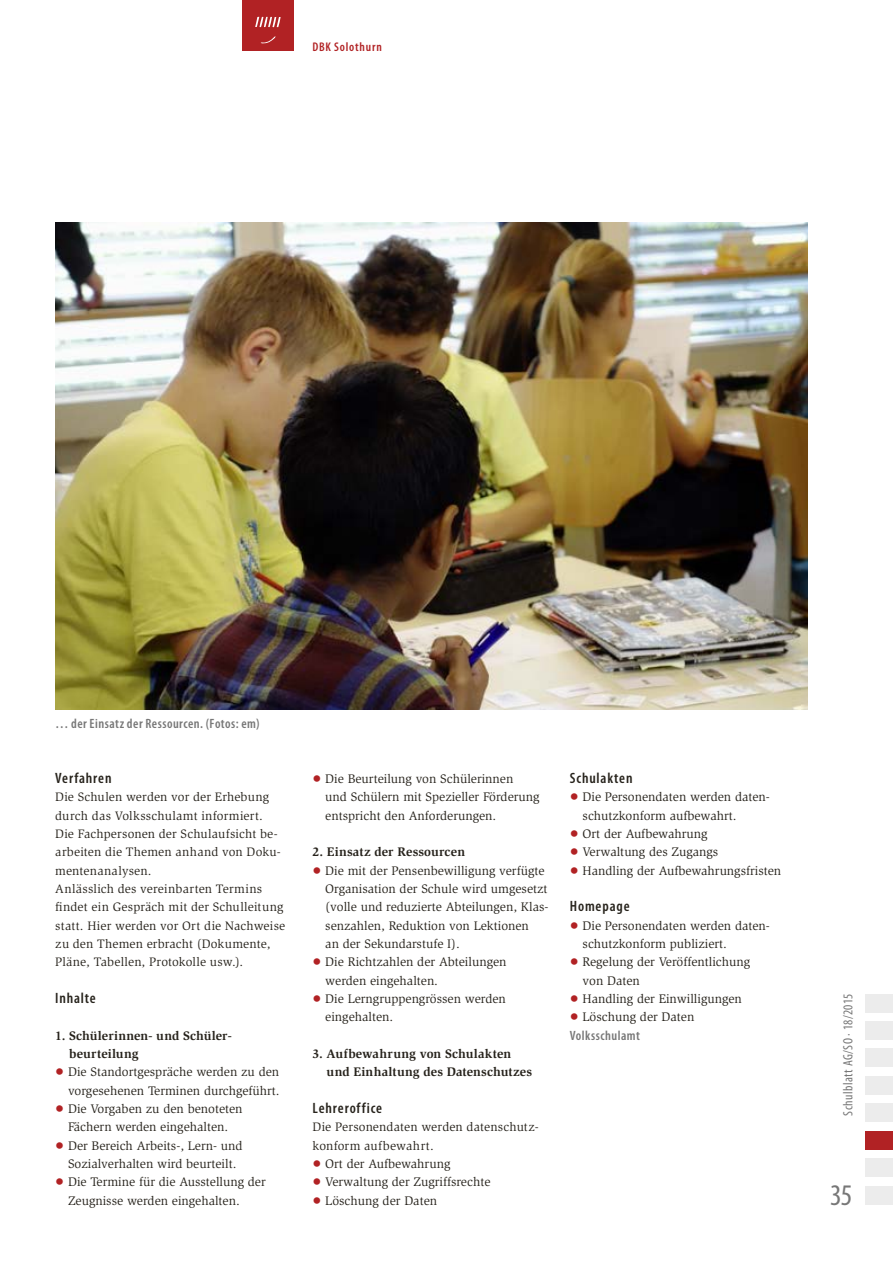
<style>
.page{position:relative;width:893px;height:1263px;background:#fff}
.page>*{position:absolute;margin:0;border:0;box-sizing:border-box;transform-origin:0 0}
.t1{font:condensed 30px "Myriad Pro";color:#777}
.t2{font:600 condensed 15px "Myriad Pro";letter-spacing:.055em;color:#27231c}
.t3{font:600 condensed 13.5px "Myriad Pro";letter-spacing:.035em;color:#777}
.t4{font:condensed 13.5px "Myriad Pro";letter-spacing:.03em;color:#777}
.t5{font:12.75px/18.3px "Slimbach Std";color:#27231c}
.t6{font:700 12.75px/18.3px "Slimbach Std";letter-spacing:.01em;color:#27231c}
.t7{font:12.6px/18.3px "Slimbach Std";letter-spacing:.015em;color:#27231c}
.t8{font:600 condensed 12.6px "Myriad Pro";letter-spacing:.06em;color:#b12224}
.s1{font-size:18px;color:#b12224}
</style>
<div class="page">
<div style="left:242px;top:0;width:51px;height:51px;background:#b12224"></div>
<div style="left:865px;top:1021px;width:28px;height:18px;background:#ececec"></div>
<div style="left:865px;top:994px;width:28px;height:18px;background:#ececec"></div>
<div style="left:865px;top:1048px;width:28px;height:19px;background:#ececec"></div>
<div style="left:865px;top:1076px;width:28px;height:18px;background:#ececec"></div>
<div style="left:865px;top:1103px;width:28px;height:19px;background:#ececec"></div>
<div style="left:865px;top:1186px;width:28px;height:18px;background:#ececec"></div>
<div style="left:865px;top:1158px;width:28px;height:19px;background:#ececec"></div>
<svg style="left:261px;top:36px;width:15px;height:7px"></svg>
<svg style="left:255px;top:17px;width:26px;height:10px"></svg>
<div style="left:865px;top:1131px;width:28px;height:18px;background:#b12224"></div>
<img style="left:55px;top:223px;width:753px;height:486px">
<p class="t8" style="left:313px;top:39px;width:71px">DBK Solothurn</p>
<p class="t3" style="left:55px;top:715px;width:206px">… der Einsatz der Ressourcen. (Fotos: em)</p>
<p class="t2" style="left:55px;top:769px;width:58px">Verfahren</p>
<p class="t7" style="left:55px;top:788px;width:231px">Die Schulen werden vor der Erhebung durch das Volksschulamt informiert.<br>Die Fachpersonen der Schulaufsicht be&shy;arbeiten die Themen anhand von Doku&shy;mentenanalysen.<br>Anlässlich des vereinbarten Termins findet ein Gespräch mit der Schulleitung statt. Hier werden vor Ort die Nachweise zu den Themen erbracht (Dokumente, Pläne, Tabellen, Protokolle usw.).</p>
<p class="t2" style="left:55px;top:989px;width:42px">Inhalte</p>
<p class="t6" style="left:69px;top:1026px;width:164px;text-indent:-14px">1. Schülerinnen- und Schüler&shy;beurteilung</p>
<p class="t5" style="left:55px;top:1063px;width:226px;text-align:right"><span class="s1">•</span> Die Standortgespräche werden zu den vorgesehenen Terminen durchgeführt.</p>
<p class="t5" style="left:55px;top:1099px;width:189px;text-align:center"><span class="s1">•</span> Die Vorgaben zu den benoteten<br>Fächern werden eingehalten.</p>
<p class="t5" style="left:55px;top:1136px;width:189px;text-align:center"><span class="s1">•</span> Der Bereich Arbeits-, Lern- und<br>Sozialverhalten wird beurteilt.</p>
<p class="t5" style="left:68px;top:1173px;width:199px;text-indent:-13px"><span class="s1">•</span> Die Termine für die Ausstellung der<br>Zeugnisse werden eingehalten.</p>
<p class="t5" style="left:325px;top:769px;width:216px;text-indent:-13px"><span class="s1">•</span> Die Beurteilung von Schülerinnen<br>und Schülern mit Spezieller Förderung entspricht den Anforderungen.</p>
<p class="t6" style="left:313px;top:843px;width:154px">2. Einsatz der Ressourcen</p>
<p class="t5" style="left:325px;top:861px;width:225px;text-indent:-13px"><span class="s1">•</span> Die mit der Pensenbewilligung verfügte Organisation der Schule wird umgesetzt (volle und reduzierte Abteilungen, Klas&shy;senzahlen, Reduktion von Lektionen<br>an der Sekundarstufe I).</p>
<p class="t5" style="left:325px;top:953px;width:183px;text-indent:-13px"><span class="s1">•</span> Die Richtzahlen der Abteilungen werden eingehalten.</p>
<p class="t5" style="left:325px;top:989px;width:182px;text-indent:-13px"><span class="s1">•</span> Die Lerngruppengrössen werden eingehalten.</p>
<p class="t6" style="left:327px;top:1044px;width:207px;text-indent:-14px">3. Aufbewahrung von Schulakten und Einhaltung des Datenschutzes</p>
<p class="t2" style="left:313px;top:1099px;width:71px">Lehreroffice</p>
<p class="t7" style="left:313px;top:1118px;width:228px">Die Personendaten werden datenschutz&shy;konform aufbewahrt.</p>
<p class="t5" style="left:313px;top:1154px;width:139px"><span class="s1">•</span> Ort der Aufbewahrung</p>
<p class="t5" style="left:313px;top:1173px;width:179px"><span class="s1">•</span> Verwaltung der Zugriffsrechte</p>
<p class="t5" style="left:313px;top:1191px;width:126px"><span class="s1">•</span> Löschung der Daten</p>
<p class="t2" style="left:570px;top:769px;width:64px">Schulakten</p>
<p class="t5" style="left:583px;top:788px;width:189px;text-indent:-13px"><span class="s1">•</span> Die Personendaten werden daten&shy;schutzkonform aufbewahrt.</p>
<p class="t5" style="left:570px;top:824px;width:139px"><span class="s1">•</span> Ort der Aufbewahrung</p>
<p class="t5" style="left:570px;top:843px;width:150px"><span class="s1">•</span> Verwaltung des Zugangs</p>
<p class="t5" style="left:570px;top:861px;width:213px"><span class="s1">•</span> Handling der Aufbewahrungsfristen</p>
<p class="t2" style="left:570px;top:897px;width:61px">Homepage</p>
<p class="t5" style="left:583px;top:916px;width:189px;text-indent:-13px"><span class="s1">•</span> Die Personendaten werden daten&shy;schutzkonform publiziert.</p>
<p class="t5" style="left:583px;top:953px;width:169px;text-indent:-13px"><span class="s1">•</span> Regelung der Veröffentlichung von Daten</p>
<p class="t5" style="left:570px;top:989px;width:174px"><span class="s1">•</span> Handling der Einwilligungen</p>
<p class="t5" style="left:570px;top:1008px;width:126px"><span class="s1">•</span> Löschung der Daten</p>
<p class="t3" style="left:570px;top:1027px;width:72px">Volksschulamt</p>
<p class="t4" style="left:840px;top:1115px;width:123px;rotate:-90deg">Schulblatt AG/SO · 18/2015</p>
<h1 class="t1" style="left:830px;top:1176px;width:24px">35</h1>
</div>
